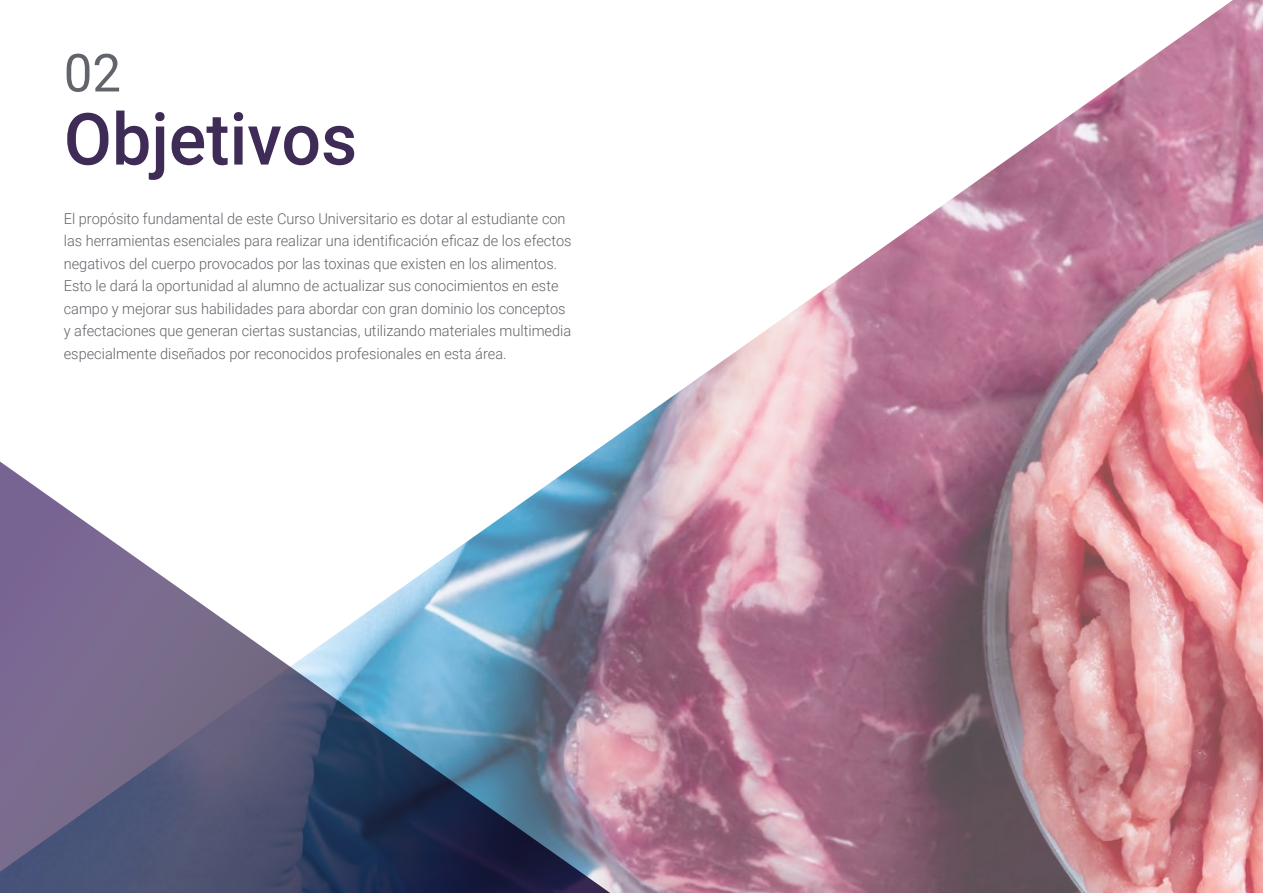
<style>
.page{position:relative;width:1263px;height:893px;background:#fff}
.page>*{position:absolute;margin:0;border:0;box-sizing:border-box;transform-origin:0 0}
.t1{font:500 72px "Roboto";color:#3e2b56}
.t2{font:52.5px "Roboto";color:#61646a}
.t3{font:300 15px/22.5px "Roboto";color:#61646a}
</style>
<div class="page">
<img style="left:602px;top:0;width:661px;height:893px">
<svg style="left:0;top:446px;width:640px;height:447px"></svg>
<h2 class="t2" style="left:64px;top:36px;width:59px">02</h2>
<h1 class="t1" style="left:64px;top:89px;width:295px">Objetivos</h1>
<p class="t3" style="left:64px;top:207px;width:509px">El propósito fundamental de este Curso Universitario es dotar al estudiante con las herramientas esenciales para realizar una identificación eficaz de los efectos negativos del cuerpo provocados por las toxinas que existen en los alimentos.<br>Esto le dará la oportunidad al alumno de actualizar sus conocimientos en este campo y mejorar sus habilidades para abordar con gran dominio los conceptos y afectaciones que generan ciertas sustancias, utilizando materiales multimedia especialmente diseñados por reconocidos profesionales en esta área.</p>
</div>
